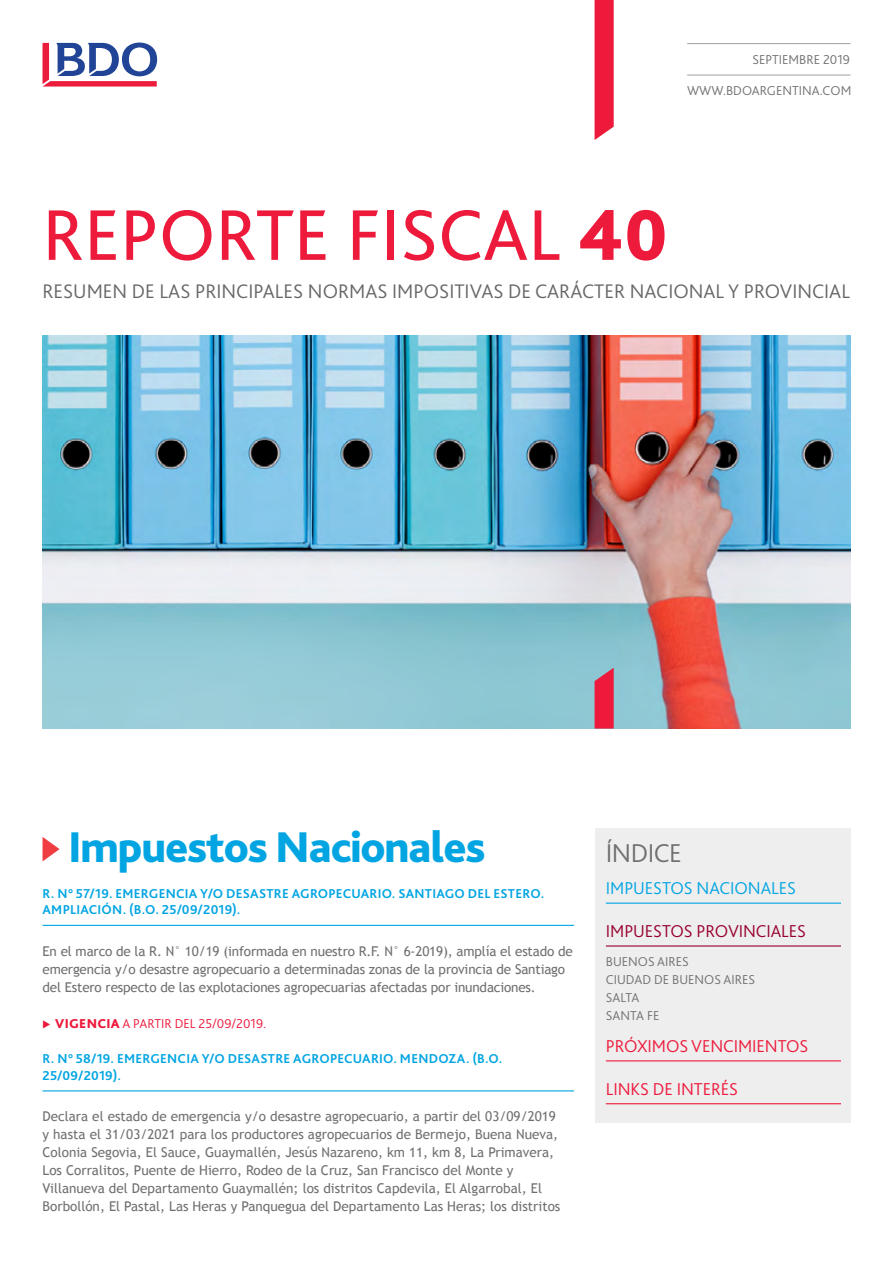
<style>
.page{position:relative;width:893px;height:1263px;background:#fff}
.page>*{position:absolute;margin:0;border:0;box-sizing:border-box;transform-origin:0 0}
.Masthead_heading{font:75px "Bliss Pro";color:#ed1a3b}
.Article_heading{font:800 45px "Bliss Pro";letter-spacing:-.025em;color:#02a5e2}
.Titulo_Indice{font:300 27px "Bliss Pro";letter-spacing:-.02em;color:#707070}
.t1{font:300 20.55px "Bliss Pro";color:#666}
.t2{font:300 18px "Bliss Pro";letter-spacing:-.005em;color:#ed1a3b}
.t3{font:300 18px "Bliss Pro";letter-spacing:-.005em;color:#98002e}
.t4{font:300 18px "Bliss Pro";letter-spacing:-.005em;color:#02a5e2}
.Texto_Comun{font:13.5px/18px "Trebuchet MS";color:#707070}
.Bajada_Subtitulo{font:700 13.5px/16.5px "Bliss Pro";letter-spacing:.02em;color:#02a5e2}
.Texto_Indice{font:300 13.5px "Bliss Pro";color:#707070}
.t5{font:300 13.5px "Bliss Pro";color:#ed1a3b}
.s1{font-weight:800}
</style>
<div class="page">
<svg style="left:43px;top:43px;width:114px;height:44px"></svg>
<img style="left:43px;top:336px;width:807px;height:393px">
<div style="left:595px;top:828px;width:255px;height:294px;background:#eee"></div>
<hr style="left:606px;top:902px;width:235px;height:2px;background:#02a5e2">
<hr style="left:606px;top:945px;width:235px;height:1px;background:#98002e">
<hr style="left:606px;top:1060px;width:235px;height:1px;background:#ed1a3b">
<hr style="left:606px;top:1103px;width:235px;height:1px;background:#ed1a3b">
<svg style="left:595px;top:0;width:19px;height:140px;background:#ee2847"></svg>
<svg style="left:43px;top:837px;width:17px;height:24px"></svg>
<hr style="left:687px;top:43px;width:163px;height:1px;background:#9f9f9f">
<hr style="left:687px;top:75px;width:163px;height:1px;background:#9f9f9f">
<svg style="left:595px;top:668px;width:19px;height:61px"></svg>
<hr style="left:43px;top:925px;width:531px;height:1px;background:#02a5e2">
<hr style="left:43px;top:1090px;width:531px;height:1px;background:#02a5e2">
<p class="Texto_Indice" style="left:752px;top:51px;width:99px">SEPTIEMBRE 2019</p>
<p class="Texto_Indice" style="left:687px;top:82px;width:166px">WWW.BDOARGENTINA.COM</p>
<p class="Masthead_heading" style="left:43px;top:188px;width:627px">REPORTE FISCAL <span class="s1">40</span></p>
<h3 class="t1" style="left:43px;top:278px;width:809px">RESUMEN DE LAS PRINCIPALES NORMAS IMPOSITIVAS DE CARÁCTER NACIONAL Y PROVINCIAL</h3>
<p class="Article_heading" style="left:68px;top:819px;width:419px">Impuestos Nacionales</p>
<p class="Bajada_Subtitulo" style="left:43px;top:884px;width:503px">R. N° 57/19. EMERGENCIA Y/O DESASTRE AGROPECUARIO. SANTIAGO DEL ESTERO.<br>AMPLIACIÓN. (B.O. 25/09/2019).</p>
<p class="Texto_Comun" style="left:43px;top:942px;width:532px">En el marco de la R. N° 10/19 (informada en nuestro R.F. N° 6-2019), amplía el estado de emergencia y/o desastre agropecuario a determinadas zonas de la provincia de Santiago del Estero respecto de las explotaciones agropecuarias afectadas por inundaciones.</p>
<p class="t5" style="left:55px;top:1015px;width:212px"><span class="s1">VIGENCIA</span> A PARTIR DEL 25/09/2019.</p>
<p class="Bajada_Subtitulo" style="left:43px;top:1050px;width:461px">R. N° 58/19. EMERGENCIA Y/O DESASTRE AGROPECUARIO. MENDOZA. (B.O.<br>25/09/2019).</p>
<p class="Texto_Comun" style="left:43px;top:1107px;width:519px">Declara el estado de emergencia y/o desastre agropecuario, a partir del 03/09/2019 y hasta el 31/03/2021 para los productores agropecuarios de Bermejo, Buena Nueva, Colonia Segovia, El Sauce, Guaymallén, Jesús Nazareno, km 11, km 8, La Primavera, Los Corralitos, Puente de Hierro, Rodeo de la Cruz, San Francisco del Monte y Villanueva del Departamento Guaymallén; los distritos Capdevila, El Algarrobal, El Borbollón, El Pastal, Las Heras y Panquegua del Departamento Las Heras; los distritos</p>
<p class="Titulo_Indice" style="left:606px;top:836px;width:77px">ÍNDICE</p>
<p class="t4" style="left:606px;top:877px;width:192px">IMPUESTOS NACIONALES</p>
<p class="t3" style="left:606px;top:920px;width:202px">IMPUESTOS PROVINCIALES</p>
<p class="Texto_Indice" style="left:606px;top:953px;width:84px">BUENOS AIRES</p>
<p class="Texto_Indice" style="left:606px;top:971px;width:151px">CIUDAD DE BUENOS AIRES</p>
<p class="Texto_Indice" style="left:606px;top:989px;width:35px">SALTA</p>
<p class="Texto_Indice" style="left:606px;top:1007px;width:55px">SANTA FE</p>
<p class="t2" style="left:606px;top:1035px;width:204px">PRÓXIMOS VENCIMIENTOS</p>
<p class="t2" style="left:606px;top:1077px;width:134px">LINKS DE INTERÉS</p>
</div>
